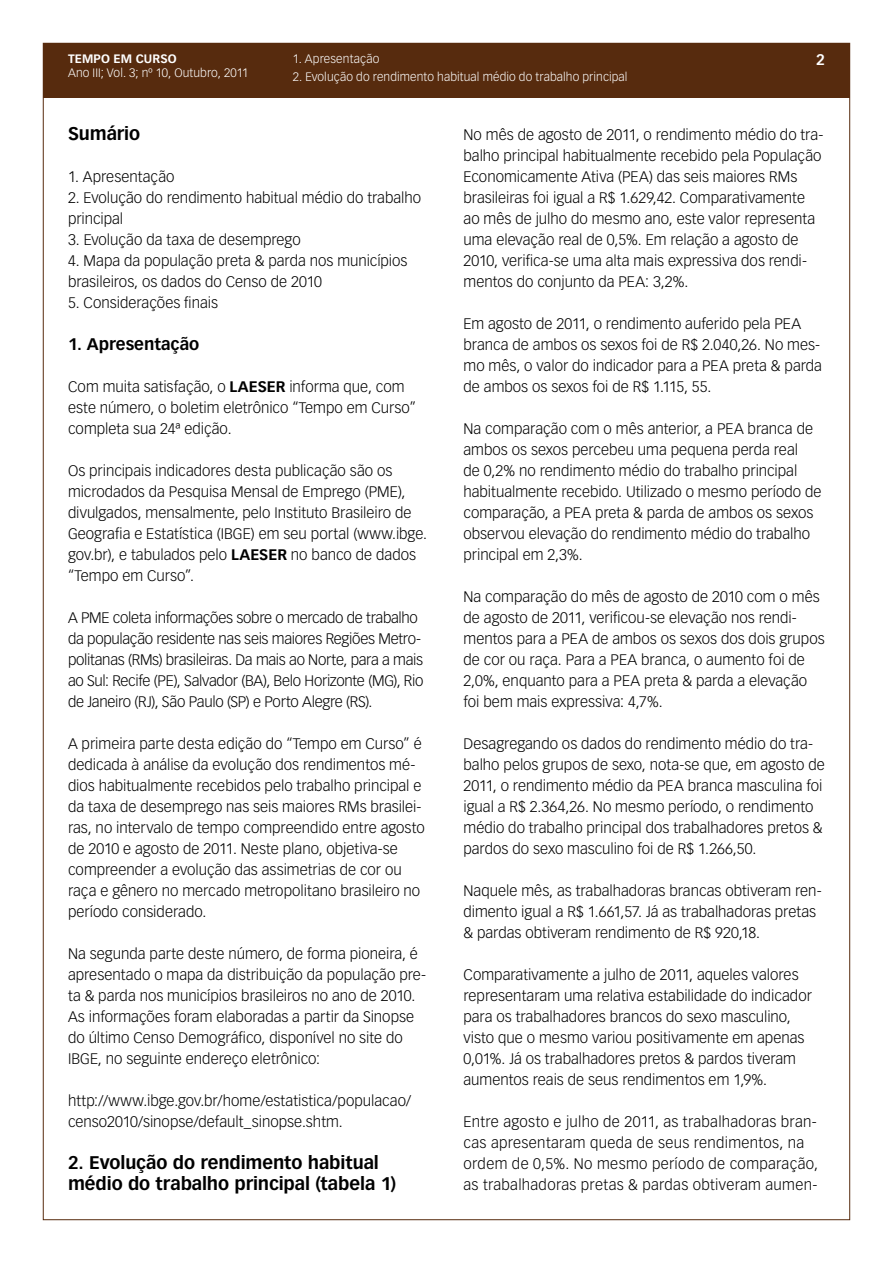
<style>
.page{position:relative;width:893px;height:1263px;background:#fff}
.page>*{position:absolute;margin:0;border:0;box-sizing:border-box;transform-origin:0 0}
.t1{font:700 18px/21px "Vectora LT Std";letter-spacing:-.005em;color:#000}
.t2{font:700 16.5px "Vectora LT Std";color:#000}
.t3{font:300 15px/21px "Vectora LT Std";color:#000}
.t4{font:300 15px/21px "Vectora LT Std";letter-spacing:-.02em;color:#000}
.t5{font:300 15px/21px "Vectora LT Std";letter-spacing:.02em;color:#000}
.t6{font:700 15px "Vectora LT Std";color:#fff}
.t7{font:300 12px "Vectora LT Std";letter-spacing:.01em;color:#fff}
.t8{font:700 12px "Vectora LT Std";letter-spacing:.01em;color:#fff}
.s1{font-weight:700}
</style>
<div class="page">
<div style="left:43px;top:43px;width:806px;height:55px;background:#572b0e"></div>
<p class="t7" style="left:293px;top:52px;width:88px">1. Apresentação</p>
<p class="t7" style="left:293px;top:70px;width:336px">2. Evolução do rendimento habitual médio do trabalho principal</p>
<p class="t8" style="left:68px;top:51px;width:110px">TEMPO EM CURSO</p>
<p class="t6" style="left:816px;top:51px;width:10px">2</p>
<p class="t7" style="left:68px;top:66px;width:182px">Ano III; Vol. 3; nº 10, Outubro, 2011</p>
<p class="t1" style="left:68px;top:123px;width:74px">Sumário</p>
<p class="t3" style="left:68px;top:166px;width:108px">1. Apresentação</p>
<p class="t3" style="left:68px;top:187px;width:355px">2. Evolução do rendimento habitual médio do trabalho principal</p>
<p class="t3" style="left:68px;top:229px;width:234px">3. Evolução da taxa de desemprego</p>
<p class="t3" style="left:68px;top:250px;width:341px">4. Mapa da população preta &amp; parda nos municípios brasileiros, os dados do Censo de 2010</p>
<p class="t3" style="left:68px;top:292px;width:151px">5. Considerações finais</p>
<p class="t2" style="left:68px;top:334px;width:133px">1. Apresentação</p>
<p class="t3" style="left:68px;top:376px;width:349px">Com muita satisfação, o <span class="s1">LAESER</span> informa que, com este número, o boletim eletrônico “Tempo em Curso” completa sua 24ª edição.</p>
<p class="t3" style="left:68px;top:460px;width:361px">Os principais indicadores desta publicação são os microdados da Pesquisa Mensal de Emprego (PME), divulgados, mensalmente, pelo Instituto Brasileiro de Geografia e Estatística (IBGE) em seu portal (www.ibge. gov.br), e tabulados pelo <span class="s1">LAESER</span> no banco de dados “Tempo em Curso”.</p>
<p class="t4" style="left:68px;top:607px;width:357px">A PME coleta informações sobre o mercado de trabalho da população residente nas seis maiores Regiões Metro&shy;politanas (RMs) brasileiras. Da mais ao Norte, para a mais ao Sul: Recife (PE), Salvador (BA), Belo Horizonte (MG), Rio de Janeiro (RJ), São Paulo (SP) e Porto Alegre (RS).</p>
<p class="t3" style="left:68px;top:733px;width:358px">A primeira parte desta edição do “Tempo em Curso” é dedicada à análise da evolução dos rendimentos mé&shy;dios habitualmente recebidos pelo trabalho principal e da taxa de desemprego nas seis maiores RMs brasilei&shy;ras, no intervalo de tempo compreendido entre agosto de 2010 e agosto de 2011. Neste plano, objetiva-se compreender a evolução das assimetrias de cor ou raça e gênero no mercado metropolitano brasileiro no período considerado.</p>
<p class="t3" style="left:68px;top:943px;width:360px">Na segunda parte deste número, de forma pioneira, é apresentado o mapa da distribuição da população pre&shy;ta &amp; parda nos municípios brasileiros no ano de 2010.<br>As informações foram elaboradas a partir da Sinopse do último Censo Demográfico, disponível no site do IBGE, no seguinte endereço eletrônico:</p>
<p class="t3" style="left:68px;top:1090px;width:345px">http://www.ibge.gov.br/home/estatistica/populacao/ censo2010/sinopse/default_sinopse.shtm.</p>
<p class="t1" style="left:68px;top:1152px;width:329px">2. Evolução do rendimento habitual médio do trabalho principal (tabela 1)</p>
<p class="t3" style="left:463px;top:124px;width:361px">No mês de agosto de 2011, o rendimento médio do tra&shy;balho principal habitualmente recebido pela População Economicamente Ativa (PEA) das seis maiores RMs brasileiras foi igual a R$ 1.629,42. Comparativamente ao mês de julho do mesmo ano, este valor representa uma elevação real de 0,5%. Em relação a agosto de 2010, verifica-se uma alta mais expressiva dos rendi&shy;mentos do conjunto da PEA: 3,2%.</p>
<p class="t3" style="left:463px;top:313px;width:360px">Em agosto de 2011, o rendimento auferido pela PEA branca de ambos os sexos foi de R$ 2.040,26. No mes&shy;mo mês, o valor do indicador para a PEA preta &amp; parda de ambos os sexos foi de R$ 1.115, 55.</p>
<p class="t3" style="left:463px;top:418px;width:360px">Na comparação com o mês anterior, a PEA branca de ambos os sexos percebeu uma pequena perda real<br>de 0,2% no rendimento médio do trabalho principal habitualmente recebido. Utilizado o mesmo período de comparação, a PEA preta &amp; parda de ambos os sexos observou elevação do rendimento médio do trabalho principal em 2,3%.</p>
<p class="t3" style="left:463px;top:586px;width:363px">Na comparação do mês de agosto de 2010 com o mês de agosto de 2011, verificou-se elevação nos rendi&shy;mentos para a PEA de ambos os sexos dos dois grupos de cor ou raça. Para a PEA branca, o aumento foi de 2,0%, enquanto para a PEA preta &amp; parda a elevação foi bem mais expressiva: 4,7%.</p>
<p class="t3" style="left:463px;top:733px;width:363px">Desagregando os dados do rendimento médio do tra&shy;balho pelos grupos de sexo, nota-se que, em agosto de 2011, o rendimento médio da PEA branca masculina foi igual a R$ 2.364,26. No mesmo período, o rendimento médio do trabalho principal dos trabalhadores pretos &amp; pardos do sexo masculino foi de R$ 1.266,50.</p>
<p class="t3" style="left:463px;top:880px;width:360px">Naquele mês, as trabalhadoras brancas obtiveram ren&shy;dimento igual a R$ 1.661,57. Já as trabalhadoras pretas &amp; pardas obtiveram rendimento de R$ 920,18.</p>
<p class="t3" style="left:463px;top:964px;width:350px">Comparativamente a julho de 2011, aqueles valores representaram uma relativa estabilidade do indicador para os trabalhadores brancos do sexo masculino, visto que o mesmo variou positivamente em apenas 0,01%. Já os trabalhadores pretos &amp; pardos tiveram aumentos reais de seus rendimentos em 1,9%.</p>
<p class="t5" style="left:463px;top:1111px;width:356px">Entre agosto e julho de 2011, as trabalhadoras bran&shy;cas apresentaram queda de seus rendimentos, na ordem de 0,5%. No mesmo período de comparação, as trabalhadoras pretas &amp; pardas obtiveram aumen-</p>
</div>
